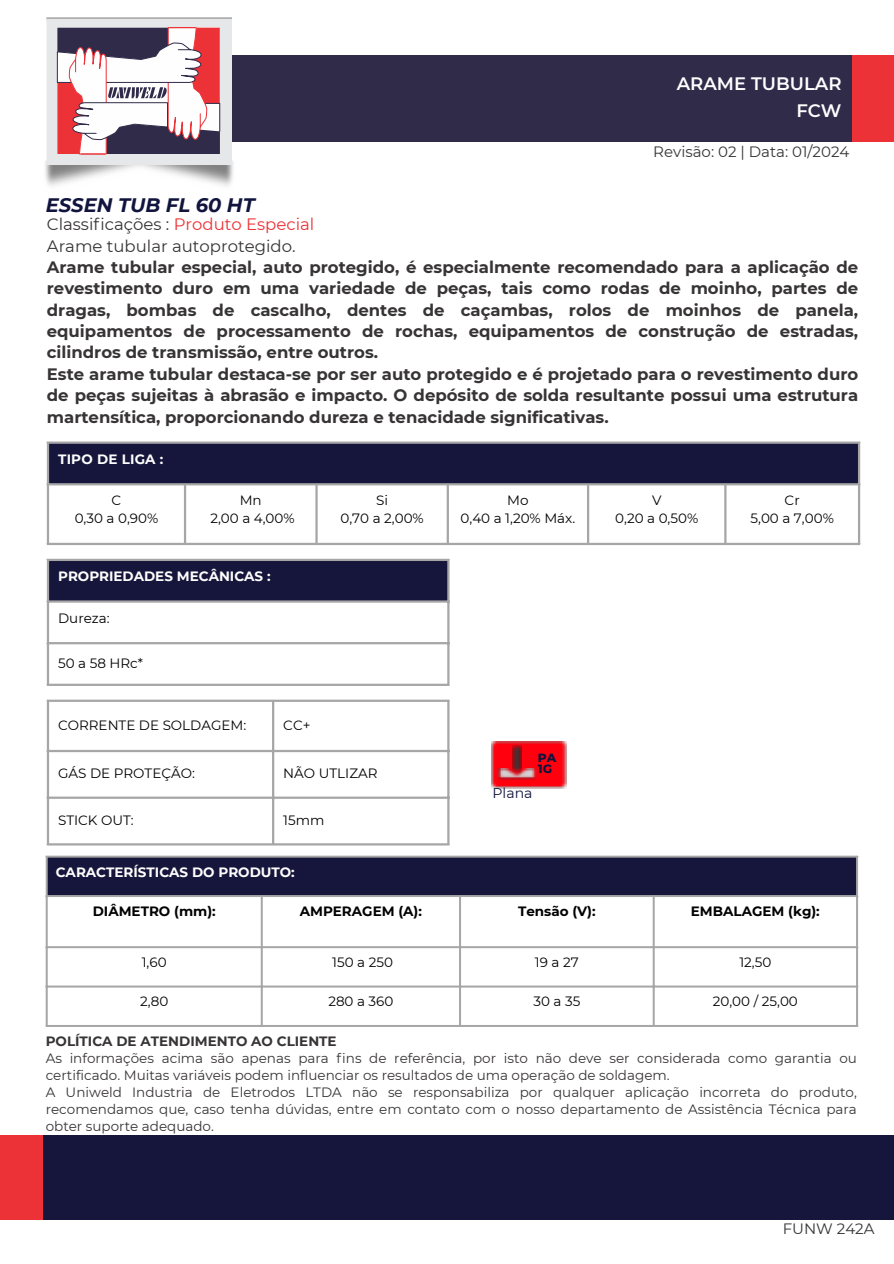
<style>
.page{position:relative;width:894px;height:1264px;background:#fff}
.page>*{position:absolute;margin:0;border:0;box-sizing:border-box;transform-origin:0 0}
.t1{font:italic 700 19.5px "Montserrat";color:#11143d}
.t2{font:600 18px/27px "Montserrat";color:#fefefe;text-align:right}
.t3{font:700 16.5px/21.3px "Montserrat";color:#373435}
.t4{font:15px "Montserrat";color:#373435}
.t5{font:14.1px "Montserrat";color:#11143d}
.t6{font:13.5px/16.8px "Montserrat";color:#373435}
.t7{font:13.5px "Montserrat";color:#000}
.t8{font:700 13.5px "Montserrat";color:#fefefe}
.t9{font:700 13.5px "Montserrat";color:#000}
.t10{font:800 12.15px/11.7px "Montserrat";color:#11143d}
.s1{font-weight:400}
.s2{font-weight:400;color:#ed3237}
.s3{font-weight:700}
</style>
<div class="page">
<img style="left:45px;top:160px;width:188px;height:26px">
<div style="left:64px;top:56px;width:787px;height:86px;background:#312b4a"></div>
<img style="left:46px;top:17px;width:185px;height:148px">
<img style="left:491px;top:741px;width:75px;height:47px">
<img style="left:498px;top:768px;width:38px;height:11px">
<img style="left:512px;top:745px;width:9px;height:28px">
<svg style="left:57px;top:27px;width:163px;height:128px;background:#b996a1"></svg>
<div style="left:851px;top:56px;width:42px;height:86px;background:#ed3237"></div>
<div style="left:0;top:1135px;width:55px;height:85px;background:#ed3237"></div>
<div style="left:43px;top:1135px;width:850px;height:85px;background:#16163c"></div>
<div style="left:48px;top:442px;width:811px;height:42px;background:#16163c"></div>
<hr style="left:47px;top:444px;width:2px;height:99px;background:#a6a6a6">
<hr style="left:184px;top:485px;width:2px;height:58px;background:#a6a6a6">
<hr style="left:315px;top:485px;width:2px;height:58px;background:#a6a6a6">
<hr style="left:446px;top:485px;width:3px;height:58px;background:#a6a6a6">
<hr style="left:586px;top:485px;width:3px;height:58px;background:#a6a6a6">
<hr style="left:724px;top:485px;width:2px;height:58px;background:#a6a6a6">
<hr style="left:857px;top:444px;width:2px;height:99px;background:#a6a6a6">
<hr style="left:47px;top:441px;width:812px;height:3px;background:#a6a6a6">
<hr style="left:47px;top:483px;width:812px;height:2px;background:#a6a6a6">
<hr style="left:47px;top:543px;width:812px;height:2px;background:#a6a6a6">
<div style="left:48px;top:559px;width:400px;height:43px;background:#16163c"></div>
<hr style="left:47px;top:561px;width:2px;height:122px;background:#a6a6a6">
<hr style="left:447px;top:561px;width:2px;height:122px;background:#a6a6a6">
<hr style="left:47px;top:559px;width:402px;height:2px;background:#a6a6a6">
<hr style="left:47px;top:600px;width:402px;height:2px;background:#a6a6a6">
<hr style="left:47px;top:642px;width:402px;height:2px;background:#a6a6a6">
<hr style="left:47px;top:683px;width:402px;height:3px;background:#a6a6a6">
<div style="left:46px;top:856px;width:811px;height:40px;background:#16163c"></div>
<hr style="left:46px;top:857px;width:2px;height:167px;background:#a6a6a6">
<hr style="left:261px;top:897px;width:2px;height:127px;background:#a6a6a6">
<hr style="left:459px;top:897px;width:2px;height:127px;background:#a6a6a6">
<hr style="left:652px;top:897px;width:2px;height:127px;background:#a6a6a6">
<hr style="left:855px;top:857px;width:2px;height:167px;background:#a6a6a6">
<hr style="left:46px;top:855px;width:811px;height:2px;background:#a6a6a6">
<hr style="left:46px;top:895px;width:811px;height:2px;background:#a6a6a6">
<hr style="left:46px;top:946px;width:811px;height:2px;background:#a6a6a6">
<hr style="left:46px;top:985px;width:811px;height:2px;background:#a6a6a6">
<hr style="left:46px;top:1024px;width:811px;height:2px;background:#a6a6a6">
<hr style="left:47px;top:702px;width:2px;height:141px;background:#a6a6a6">
<hr style="left:272px;top:702px;width:2px;height:141px;background:#a6a6a6">
<hr style="left:447px;top:702px;width:2px;height:141px;background:#a6a6a6">
<hr style="left:47px;top:699px;width:402px;height:3px;background:#a6a6a6">
<hr style="left:47px;top:750px;width:402px;height:2px;background:#a6a6a6">
<hr style="left:47px;top:796px;width:402px;height:2px;background:#a6a6a6">
<hr style="left:47px;top:843px;width:402px;height:2px;background:#a6a6a6">
<p class="t2" style="left:676px;top:70px;width:166px">ARAME TUBULAR<br>FCW</p>
<p class="t1" style="left:46px;top:193px;width:210px">ESSEN TUB FL 60 HT</p>
<p class="t4" style="left:653px;top:143px;width:197px">Revisão: 02 | Data: 01/2024</p>
<p class="t3" style="left:47px;top:213px;width:812px"><span class="s1">Classificações :</span> <span class="s2">Produto Especial<br></span><span class="s1">Arame tubular autoprotegido.<br></span>Arame tubular especial, auto protegido, é especialmente recomendado para a aplicação de revestimento duro em uma variedade de peças, tais como rodas de moinho, partes de dragas, bombas de cascalho, dentes de caçambas, rolos de moinhos de panela, equipamentos de processamento de rochas, equipamentos de construção de estradas, cilindros de transmissão, entre outros.<br>Este arame tubular destaca-se por ser auto protegido e é projetado para o revestimento duro de peças sujeitas à abrasão e impacto. O depósito de solda resultante possui uma estrutura martensítica, proporcionando dureza e tenacidade significativas.</p>
<h1 class="t8" style="left:58px;top:451px;width:107px">TIPO DE LIGA :</h1>
<h3 class="t7" style="left:112px;top:492px;width:11px">C</h3>
<p class="t7" style="left:75px;top:510px;width:85px">0,30 a 0,90%</p>
<p class="t7" style="left:240px;top:492px;width:24px">Mn</p>
<p class="t7" style="left:210px;top:510px;width:86px">2,00 a 4,00%</p>
<p class="t8" style="left:58px;top:568px;width:214px">PROPRIEDADES MECÂNICAS :</p>
<p class="t7" style="left:58px;top:609px;width:53px">Dureza:</p>
<p class="t7" style="left:58px;top:655px;width:86px">50 a 58 HRc*</p>
<p class="t7" style="left:376px;top:492px;width:13px">Si</p>
<p class="t7" style="left:340px;top:510px;width:85px">0,70 a 2,00%</p>
<p class="t7" style="left:58px;top:716px;width:190px">CORRENTE DE SOLDAGEM:</p>
<p class="t7" style="left:283px;top:716px;width:29px">CC+</p>
<p class="t7" style="left:58px;top:765px;width:138px">GÁS DE PROTEÇÃO:</p>
<p class="t7" style="left:283px;top:765px;width:96px">NÃO UTLIZAR</p>
<p class="t7" style="left:58px;top:811px;width:77px">STICK OUT:</p>
<p class="t7" style="left:283px;top:811px;width:43px">15mm</p>
<p class="t7" style="left:507px;top:492px;width:23px">Mo</p>
<p class="t7" style="left:460px;top:510px;width:116px">0,40 a 1,20% Máx.</p>
<p class="t10" style="left:537px;top:751px;width:20px">PA<br>1G</p>
<p class="t5" style="left:492px;top:784px;width:41px">Plana</p>
<p class="t7" style="left:651px;top:492px;width:11px">V</p>
<p class="t7" style="left:615px;top:510px;width:85px">0,20 a 0,50%</p>
<p class="t7" style="left:784px;top:492px;width:17px">Cr</p>
<p class="t7" style="left:750px;top:510px;width:85px">5,00 a 7,00%</p>
<p class="t8" style="left:56px;top:863px;width:240px">CARACTERÍSTICAS DO PRODUTO:</p>
<p class="t9" style="left:93px;top:902px;width:124px">DIÂMETRO (mm):</p>
<p class="t9" style="left:300px;top:902px;width:124px">AMPERAGEM (A):</p>
<p class="t9" style="left:518px;top:902px;width:79px">Tensão (V):</p>
<p class="t9" style="left:690px;top:902px;width:130px">EMBALAGEM (kg):</p>
<h4 class="t7" style="left:142px;top:954px;width:26px">1,60</h4>
<p class="t7" style="left:332px;top:954px;width:62px">150 a 250</p>
<p class="t7" style="left:535px;top:954px;width:45px">19 a 27</p>
<p class="t7" style="left:739px;top:954px;width:33px">12,50</p>
<p class="t7" style="left:140px;top:993px;width:30px">2,80</p>
<p class="t7" style="left:328px;top:993px;width:67px">280 a 360</p>
<p class="t7" style="left:533px;top:993px;width:48px">30 a 35</p>
<p class="t7" style="left:712px;top:993px;width:86px">20,00 / 25,00</p>
<h4 class="t6" style="left:46px;top:1033px;width:812px"><span class="s3">POLÍTICA DE ATENDIMENTO AO CLIENTE<br></span>As informações acima são apenas para fins de referência, por isto não deve ser considerada como garantia ou certificado. Muitas variáveis podem influenciar os resultados de uma operação de soldagem.<br>A Uniweld Industria de Eletrodos LTDA não se responsabiliza por qualquer aplicação incorreta do produto, recomendamos que, caso tenha dúvidas, entre em contato com o nosso departamento de Assistência Técnica para obter suporte adequado.</h4>
<p class="t4" style="left:782px;top:1218px;width:93px">FUNW 242A</p>
</div>
